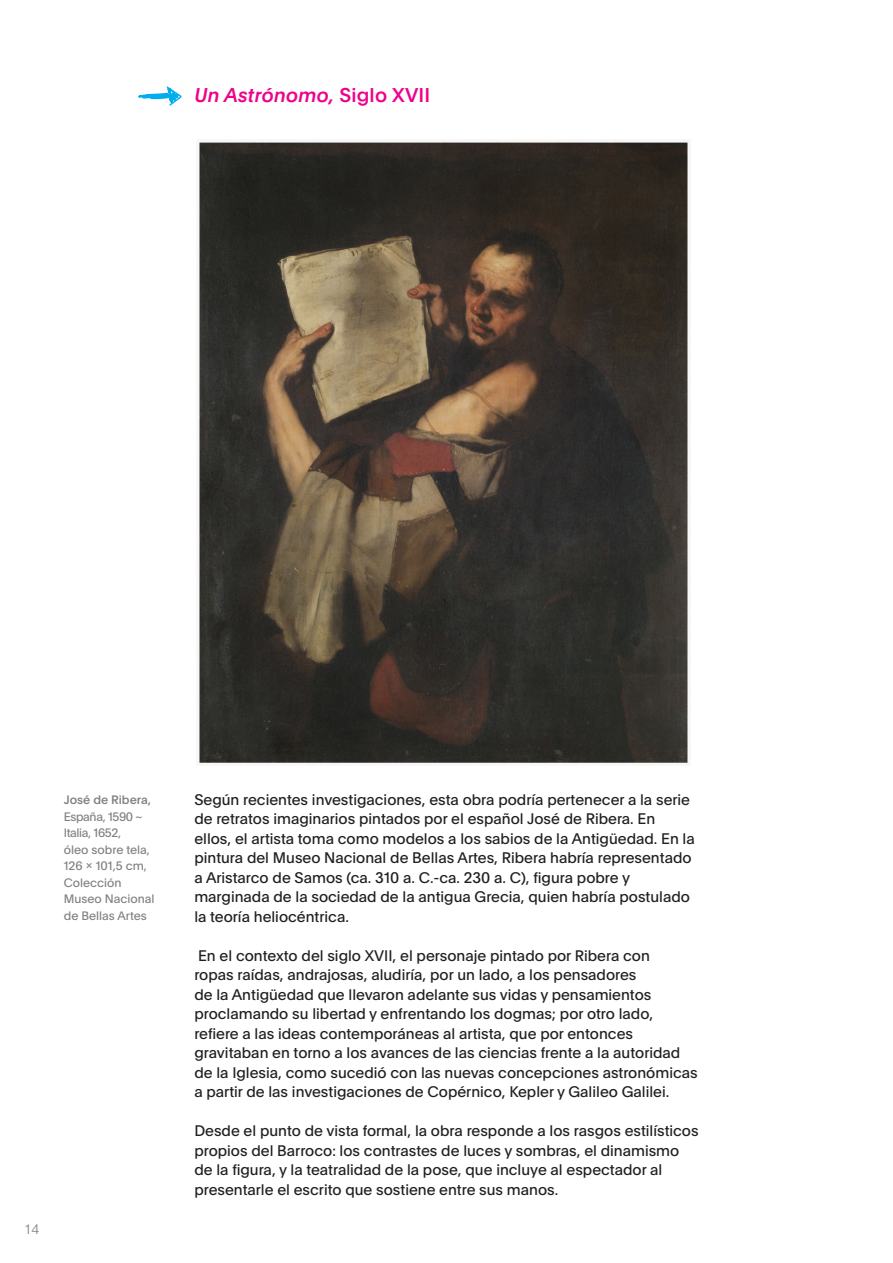
<style>
.page{position:relative;width:893px;height:1263px;background:#fff}
.page>*{position:absolute;margin:0;border:0;box-sizing:border-box;transform-origin:0 0}
.Texto{font:italic 500 19.5px "Plain";letter-spacing:.01em;color:#ed028c}
.TEXTO{font:15px/19.5px "Plain";color:#231f20}
.TEXTO-2{font:100 13.5px "Plain";color:#808285}
.TEXTO-3{font:12px "Plain";color:#808285}
.TEXTO-4{font:12px "Plain";letter-spacing:-.03em;color:#808285}
.TEXTO-5{font:500 12px "Plain";color:#808285}
.s1{font-style:normal}
</style>
<div class="page">
<img style="left:198px;top:141px;width:490px;height:623px">
<svg style="left:138px;top:86px;width:44px;height:20px"></svg>
<p class="Texto" style="left:194px;top:81px;width:238px">Un Astrónomo, <span class="s1">Siglo XVII</span></p>
<p class="TEXTO-5" style="left:64px;top:791px;width:89px">José de Ribera,</p>
<p class="TEXTO-4" style="left:64px;top:808px;width:80px">España, 1590 ~</p>
<p class="TEXTO-4" style="left:64px;top:824px;width:59px">Italia, 1652,</p>
<p class="TEXTO-3" style="left:64px;top:841px;width:88px">óleo sobre tela,</p>
<p class="TEXTO-3" style="left:64px;top:857px;width:85px">126 x 101,5 cm,</p>
<p class="TEXTO-3" style="left:64px;top:874px;width:59px">Colección</p>
<p class="TEXTO-3" style="left:64px;top:890px;width:92px">Museo Nacional</p>
<p class="TEXTO-3" style="left:64px;top:907px;width:85px">de Bellas Artes</p>
<p class="TEXTO-2" style="left:25px;top:1219px;width:15px">14</p>
<p class="TEXTO" style="left:194px;top:789px;width:502px">Según recientes investigaciones, esta obra podría pertenecer a la serie de retratos imaginarios pintados por el español José de Ribera. En ellos, el artista toma como modelos a los sabios de la Antigüedad. En la pintura del Museo Nacional de Bellas Artes, Ribera habría representado a Aristarco de Samos (ca. 310 a. C.-ca. 230 a. C), figura pobre y marginada de la sociedad de la antigua Grecia, quien habría postulado la teoría heliocéntrica.</p>
<p class="TEXTO" style="left:194px;top:945px;width:505px">En el contexto del siglo XVII, el personaje pintado por Ribera con<br>ropas raídas, andrajosas, aludiría, por un lado, a los pensadores<br>de la Antigüedad que llevaron adelante sus vidas y pensamientos proclamando su libertad y enfrentando los dogmas; por otro lado, refiere a las ideas contemporáneas al artista, que por entonces gravitaban en torno a los avances de las ciencias frente a la autoridad de la Iglesia, como sucedió con las nuevas concepciones astronómicas a partir de las investigaciones de Copérnico, Kepler y Galileo Galilei.</p>
<p class="TEXTO" style="left:194px;top:1120px;width:506px">Desde el punto de vista formal, la obra responde a los rasgos estilísticos propios del Barroco: los contrastes de luces y sombras, el dinamismo de la figura, y la teatralidad de la pose, que incluye al espectador al presentarle el escrito que sostiene entre sus manos.</p>
</div>
